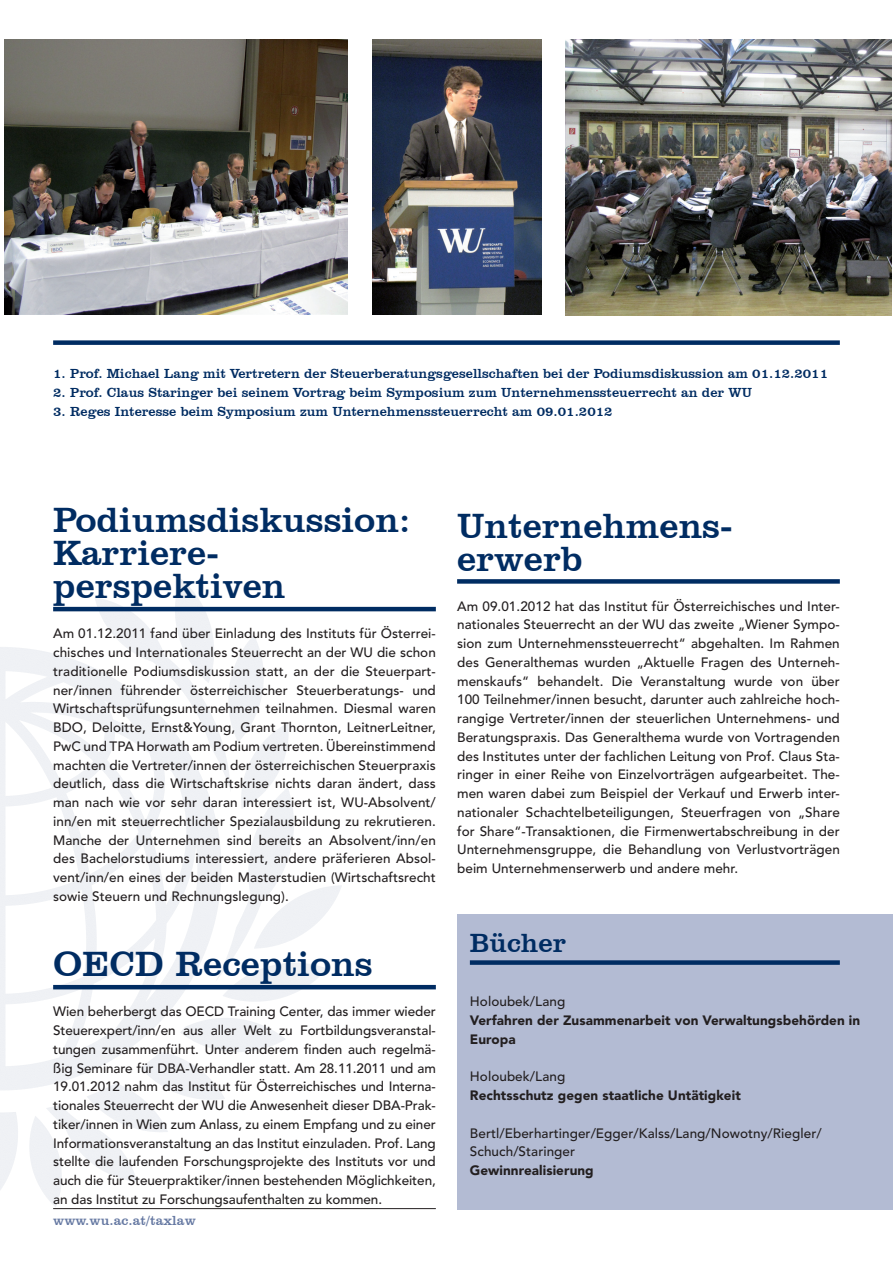
<style>
.page{position:relative;width:893px;height:1263px;background:#fff}
.page>*{position:absolute;margin:0;border:0;box-sizing:border-box;transform-origin:0 0}
.t1{font:36px/33px "Clarendon BT";color:#002c62}
.t2{font:27px "Clarendon BT";color:#002c62}
.t3{font:500 13.5px/18.8px "Avenir LT Std";letter-spacing:.005em;color:#231f20;text-align:justify}
.t4{font:13.5px "Clarendon BT";color:#002c62}
.t5{font:900 13.5px/18.8px "Avenir LT Std";letter-spacing:.005em;color:#231f20}
.t6{font:13.5px "Clarendon BT";letter-spacing:.005em;color:#6578a2}
</style>
<div class="page">
<hr style="left:53px;top:607px;width:383px;height:4px;background:#002c62">
<hr style="left:53px;top:985px;width:383px;height:4px;background:#002c62">
<div style="left:457px;top:579px;width:383px;height:5px;background:#002c62"></div>
<div style="left:53px;top:340px;width:787px;height:5px;background:#002c62"></div>
<div style="left:457px;top:914px;width:436px;height:295px;background:#b3bbd3"></div>
<div style="left:470px;top:960px;width:370px;height:5px;background:#002c62"></div>
<hr style="left:53px;top:1208px;width:383px;height:1px;background:#231f20">
<img style="left:372px;top:40px;width:170px;height:275px">
<img style="left:4px;top:39px;width:344px;height:276px">
<img style="left:565px;top:39px;width:327px;height:276px">
<p class="t4" style="left:53px;top:365px;width:776px">1. Prof. Michael Lang mit Vertretern der Steuerberatungsgesellschaften bei der Podiumsdiskussion am 01.12.2011</p>
<p class="t4" style="left:53px;top:384px;width:700px">2. Prof. Claus Staringer bei seinem Vortrag beim Symposium zum Unternehmenssteuerrecht an der WU</p>
<p class="t4" style="left:53px;top:403px;width:561px">3. Reges Interesse beim Symposium zum Unternehmenssteuerrecht am 09.01.2012</p>
<h1 class="t1" style="left:53px;top:503px;width:359px">Podiumsdiskussion:<br>Karriere&shy;perspektiven</h1>
<p class="t3" style="left:53px;top:625px;width:384px">Am 01.12.2011 fand über Einladung des Instituts für Österrei&shy;chisches und Internationales Steuerrecht an der WU die schon traditionelle Podiumsdiskussion statt, an der die Steuerpart&shy;ner/innen führender österreichischer Steuerberatungs- und Wirtschaftsprüfungsunternehmen teilnahmen. Diesmal waren BDO, Deloitte, Ernst&amp;Young, Grant Thornton, LeitnerLeitner, PwC und TPA Horwath am Podium vertreten. Übereinstimmend machten die Vertreter/innen der österreichischen Steuerpraxis deutlich, dass die Wirtschaftskrise nichts daran ändert, dass man nach wie vor sehr daran interessiert ist, WU-Absolvent/ inn/en mit steuerrechtlicher Spezialausbildung zu rekrutieren.<br>Manche der Unternehmen sind bereits an Absolvent/inn/en des Bachelorstudiums interessiert, andere präferieren Absol&shy;vent/inn/en eines der beiden Masterstudien (Wirtschaftsrecht sowie Steuern und Rechnungslegung).</p>
<h1 class="t1" style="left:53px;top:947px;width:321px">OECD Receptions</h1>
<p class="t3" style="left:53px;top:1003px;width:384px">Wien beherbergt das OECD Training Center, das immer wieder Steuerexpert/inn/en aus aller Welt zu Fortbildungsveranstal&shy;tungen zusammenführt. Unter anderem finden auch regelmä&shy;ßig Seminare für DBA-Verhandler statt. Am 28.11.2011 und am 19.01.2012 nahm das Institut für Österreichisches und Interna&shy;tionales Steuerrecht der WU die Anwesenheit dieser DBA-Prak&shy;tiker/innen in Wien zum Anlass, zu einem Empfang und zu einer Informationsveranstaltung an das Institut einzuladen. Prof. Lang stellte die laufenden Forschungsprojekte des Instituts vor und auch die für Steuerpraktiker/innen bestehenden Möglichkeiten, an das Institut zu Forschungsaufenthalten zu kommen.</p>
<p class="t6" style="left:53px;top:1212px;width:144px">www.wu.ac.at/taxlaw</p>
<h1 class="t1" style="left:457px;top:508px;width:277px">Unternehmens&shy;erwerb</h1>
<p class="t3" style="left:457px;top:597px;width:384px">Am 09.01.2012 hat das Institut für Österreichisches und Inter&shy;nationales Steuerrecht an der WU das zweite „Wiener Sympo&shy;sion zum Unternehmenssteuerrecht“ abgehalten. Im Rahmen des Generalthemas wurden „Aktuelle Fragen des Unterneh&shy;menskaufs“ behandelt. Die Veranstaltung wurde von über 100 Teilnehmer/innen besucht, darunter auch zahlreiche hoch&shy;rangige Vertreter/innen der steuerlichen Unternehmens- und Beratungspraxis. Das Generalthema wurde von Vortragenden des Institutes unter der fachlichen Leitung von Prof. Claus Sta&shy;ringer in einer Reihe von Einzelvorträgen aufgearbeitet. The&shy;men waren dabei zum Beispiel der Verkauf und Erwerb inter&shy;nationaler Schachtelbeteiligungen, Steuerfragen von „Share for Share“-Transaktionen, die Firmenwertabschreibung in der Unternehmensgruppe, die Behandlung von Verlustvorträgen beim Unternehmenserwerb und andere mehr.</p>
<h2 class="t2" style="left:470px;top:926px;width:98px">Bücher</h2>
<p class="t3" style="left:470px;top:992px;width:97px">Holoubek/Lang</p>
<p class="t5" style="left:470px;top:1011px;width:392px">Verfahren der Zusammenarbeit von Verwaltungsbehörden in<br>Europa</p>
<p class="t3" style="left:470px;top:1068px;width:97px">Holoubek/Lang</p>
<p class="t5" style="left:470px;top:1086px;width:272px">Rechtsschutz gegen staatliche Untätigkeit</p>
<p class="t3" style="left:470px;top:1124px;width:353px">Bertl/Eberhartinger/Egger/Kalss/Lang/Nowotny/Riegler/<br>Schuch/Staringer</p>
<p class="t5" style="left:470px;top:1161px;width:125px">Gewinnrealisierung</p>
</div>
